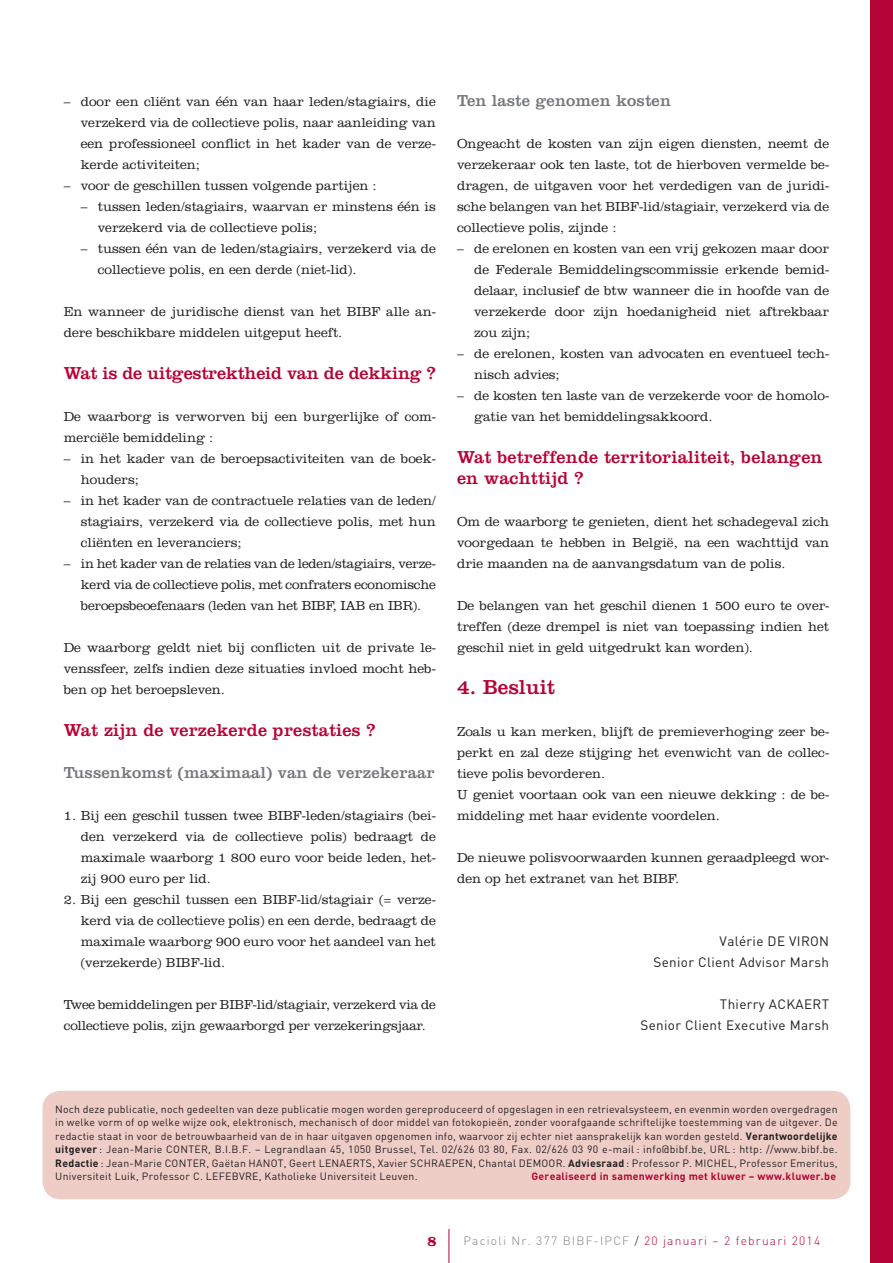
<style>
.page{position:relative;width:893px;height:1263px;background:#fff}
.page>*{position:absolute;margin:0;border:0;box-sizing:border-box;transform-origin:0 0}
.Titel_1{font:21px "Clarendon LT Std";color:#b50536}
.Titel_2{font:18px/21px "Clarendon LT Std";letter-spacing:.01em;color:#b50536}
.Titel_2-2{font:18px "Clarendon LT Std";letter-spacing:-.01em;color:#b50536}
.Titel_3{font:16.5px "Clarendon LT Std";letter-spacing:.01em;color:#76787b}
.pag_nr{font:700 14.85px "Clarendon LT Std";color:#b50536}
.Body_W{font:300 13.5px/21px "Clarendon LT Std";color:#231f20;text-align:justify}
.Body_Ind1{font:300 13.5px/21px "Clarendon LT Std";color:#231f20;text-align:justify}
.Body_Ind2{font:300 13.5px/21px "Clarendon LT Std";color:#231f20}
.Body_Ind1_w{font:300 13.5px/21px "Clarendon LT Std";color:#231f20;text-align:justify}
.Body{font:300 13.5px/21px "Clarendon LT Std";color:#231f20}
.Auteursfunctie{font:13.5px "DIN";letter-spacing:.025em;color:#231f20}
.Auteur{font:13.5px "DIN";letter-spacing:.025em;color:#231f20}
.t1{font:300 12px "DIN";letter-spacing:.1em;color:#b50536}
.klein_laatste_pagina{font:10.5px/13.5px "DIN";letter-spacing:.025em;color:#231f20;text-align:justify}
.klein_laatste_pagina-2{font:700 10.5px "DIN";letter-spacing:.025em;color:#b50536}
.s1{font-weight:700}
.s2{color:#808285}
.s3{color:#231f20}
</style>
<div class="page">
<hr style="left:449px;top:1229px;width:1px;height:34px;background:#b50536">
<div style="left:870px;top:0;width:23px;height:1263px;background:#b50536"></div>
<div style="left:43px;top:1091px;width:807px;height:108px;background:#efcdc7;border-radius:18px"></div>
<p class="Body_Ind1" style="left:81px;top:91px;width:357px;text-indent:-17px">– door een cliënt van één van haar leden/stagiairs, die verzekerd via de collectieve polis, naar aanleiding van een professioneel conflict in het kader van de verze&shy;kerde activiteiten;</p>
<p class="Body_Ind1" style="left:64px;top:175px;width:314px">– voor de geschillen tussen volgende partijen :</p>
<p class="Body_Ind2" style="left:98px;top:196px;width:340px;text-indent:-17px">– tussen leden/stagiairs, waarvan er minstens één is verzekerd via de collectieve polis;</p>
<p class="Body_Ind2" style="left:98px;top:238px;width:339px;text-indent:-17px">– tussen één van de leden/stagiairs, verzekerd via de collectieve polis, en een derde (niet-lid).</p>
<p class="Body_W" style="left:64px;top:301px;width:374px">En wanneer de juridische dienst van het BIBF alle an&shy;dere beschikbare middelen uitgeput heeft.</p>
<p class="Titel_2-2" style="left:64px;top:363px;width:374px">Wat is de uitgestrektheid van de dekking ?</p>
<p class="Body_W" style="left:64px;top:406px;width:374px">De waarborg is verworven bij een burgerlijke of com&shy;merciële bemiddeling :</p>
<p class="Body_Ind1" style="left:81px;top:448px;width:357px;text-indent:-17px">– in het kader van de beroepsactiviteiten van de boek&shy;houders;</p>
<p class="Body_Ind1" style="left:81px;top:490px;width:357px;text-indent:-17px">– in het kader van de contractuele relaties van de leden/ stagiairs, verzekerd via de collectieve polis, met hun cliënten en leveranciers;</p>
<p class="Body_Ind1" style="left:81px;top:553px;width:357px;text-indent:-17px">– in het kader van de relaties van de leden/stagiairs, verze&shy;kerd via de collectieve polis, met confraters economische beroepsbeoefenaars (leden van het BIBF, IAB en IBR).</p>
<p class="Body_W" style="left:64px;top:637px;width:374px">De waarborg geldt niet bij conflicten uit de private le&shy;venssfeer, zelfs indien deze situaties invloed mocht heb&shy;ben op het beroepsleven.</p>
<p class="Titel_2" style="left:64px;top:720px;width:313px">Wat zijn de verzekerde prestaties ?</p>
<p class="Titel_3" style="left:64px;top:763px;width:372px">Tussenkomst (maximaal) van de verzekeraar</p>
<p class="Body_Ind1_w" style="left:81px;top:805px;width:357px;text-indent:-17px">1. Bij een geschil tussen twee BIBF-leden/stagiairs (bei&shy;den verzekerd via de collectieve polis) bedraagt de maximale waarborg 1 800 euro voor beide leden, het&shy;zij 900 euro per lid.</p>
<p class="Body_Ind1" style="left:81px;top:889px;width:357px;text-indent:-17px">2. Bij een geschil tussen een BIBF-lid/stagiair (= verze&shy;kerd via de collectieve polis) en een derde, bedraagt de maximale waarborg 900 euro voor het aandeel van het (verzekerde) BIBF-lid.</p>
<p class="Body_W" style="left:64px;top:994px;width:374px">Twee bemiddelingen per BIBF-lid/stagiair, verzekerd via de collectieve polis, zijn gewaarborgd per verzekeringsjaar.</p>
<p class="Titel_3" style="left:457px;top:91px;width:215px">Ten laste genomen kosten</p>
<p class="Body_W" style="left:457px;top:133px;width:374px">Ongeacht de kosten van zijn eigen diensten, neemt de verzekeraar ook ten laste, tot de hierboven vermelde be&shy;dragen, de uitgaven voor het verdedigen van de juridi&shy;sche belangen van het BIBF-lid/stagiair, verzekerd via de collectieve polis, zijnde :</p>
<p class="Body_Ind1" style="left:474px;top:238px;width:357px;text-indent:-17px">– de erelonen en kosten van een vrij gekozen maar door de Federale Bemiddelingscommissie erkende bemid&shy;delaar, inclusief de btw wanneer die in hoofde van de verzekerde door zijn hoedanigheid niet aftrekbaar zou zijn;</p>
<p class="Body_Ind1" style="left:474px;top:343px;width:357px;text-indent:-17px">– de erelonen, kosten van advocaten en eventueel tech&shy;nisch advies;</p>
<p class="Body_Ind1" style="left:474px;top:385px;width:357px;text-indent:-17px">– de kosten ten laste van de verzekerde voor de homolo&shy;gatie van het bemiddelingsakkoord.</p>
<p class="Titel_2" style="left:457px;top:447px;width:367px">Wat betreffende territorialiteit, belangen en wachttijd ?</p>
<p class="Body_W" style="left:457px;top:511px;width:374px">Om de waarborg te genieten, dient het schadegeval zich voorgedaan te hebben in België, na een wachttijd van drie maanden na de aanvangsdatum van de polis.</p>
<p class="Body_W" style="left:457px;top:595px;width:374px">De belangen van het geschil dienen 1 500 euro te over&shy;treffen (deze drempel is niet van toepassing indien het geschil niet in geld uitgedrukt kan worden).</p>
<p class="Titel_1" style="left:457px;top:675px;width:99px">4. Besluit</p>
<p class="Body_W" style="left:457px;top:721px;width:374px">Zoals u kan merken, blijft de premieverhoging zeer be&shy;perkt en zal deze stijging het evenwicht van de collec&shy;tieve polis bevorderen.</p>
<p class="Body" style="left:457px;top:784px;width:374px">U geniet voortaan ook van een nieuwe dekking : de be&shy;middeling met haar evidente voordelen.</p>
<p class="Body_W" style="left:457px;top:847px;width:374px">De nieuwe polisvoorwaarden kunnen geraadpleegd wor&shy;den op het extranet van het BIBF.</p>
<p class="Auteur" style="left:720px;top:933px;width:111px">Valérie DE VIRON</p>
<p class="Auteursfunctie" style="left:653px;top:954px;width:177px">Senior Client Advisor Marsh</p>
<p class="Auteursfunctie" style="left:720px;top:996px;width:111px">Thierry ACKAERT</p>
<p class="Auteursfunctie" style="left:640px;top:1017px;width:190px">Senior Client Executive Marsh</p>
<p class="klein_laatste_pagina" style="left:55px;top:1102px;width:784px">Noch deze publicatie, noch gedeelten van deze publicatie mogen worden gereproduceerd of opgeslagen in een retrievalsysteem, en evenmin worden overgedragen in welke vorm of op welke wijze ook, elektronisch, mechanisch of door middel van fotokopieën, zonder voorafgaande schriftelijke toestemming van de uitgever. De redactie staat in voor de betrouwbaarheid van de in haar uitgaven opgenomen info, waarvoor zij echter niet aansprakelijk kan worden gesteld. <span class="s1">Verantwoordelijke uitgever</span> : Jean-Marie CONTER, B.I.B.F. – Legrandlaan 45, 1050 Brussel, Tel. 02/626 03 80, Fax. 02/626 03 90 e-mail : info@bibf.be, URL : http: //www.bibf.be.<br><span class="s1">Redactie</span> : Jean-Marie CONTER, Gaëtan HANOT, Geert LENAERTS, Xavier SCHRAEPEN, Chantal DEMOOR. <span class="s1">Adviesraad</span> : Professor P. MICHEL, Professor Emeritus, Universiteit Luik, Professor C. LEFEBVRE, Katholieke Universiteit Leuven.</p>
<p class="klein_laatste_pagina-2" style="left:531px;top:1169px;width:306px">Gerealiseerd in samenwerking met kluwer – www.kluwer.be</p>
<p class="pag_nr" style="left:427px;top:1232px;width:11px">8</p>
<p class="t1" style="left:463px;top:1233px;width:358px"><span class="s2">Pacioli Nr. 377 BIBF-IPCF</span> <span class="s3">/</span> 20 januari – 2 februari 2014</p>
</div>
